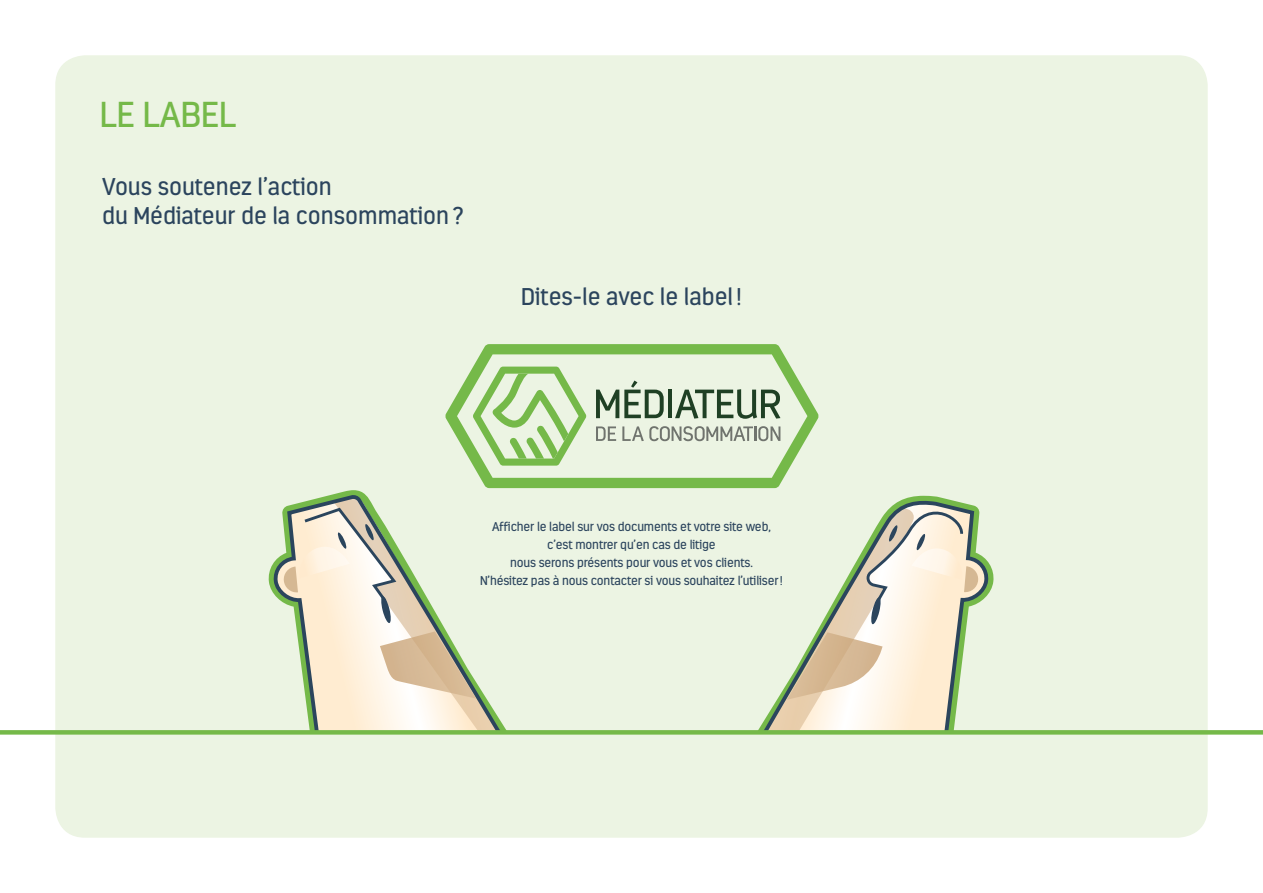
<style>
.page{position:relative;width:1263px;height:893px;background:#fff}
.page>*{position:absolute;margin:0;border:0;box-sizing:border-box;transform-origin:0 0}
.t1{font:36px "Estandar";color:#75b949}
.t2{font:24.15px/29.1px "Estandar";color:#2b445d}
.t3{font:12.75px/18px "Estandar";letter-spacing:-.01em;color:#2b445d;text-align:center}
</style>
<div class="page">
<div style="left:55px;top:55px;width:1153px;height:783px;background:#ecf4e3;border-radius:30px"></div>
<svg style="left:979px;top:511px;width:13px;height:92px"></svg>
<svg style="left:758px;top:495px;width:221px;height:235px"></svg>
<svg style="left:270px;top:492px;width:98px;height:111px"></svg>
<svg style="left:283px;top:497px;width:223px;height:233px"></svg>
<svg style="left:445px;top:344px;width:374px;height:144px"></svg>
<svg style="left:473px;top:367px;width:113px;height:99px"></svg>
<svg style="left:596px;top:426px;width:20px;height:15px"></svg>
<svg style="left:622px;top:426px;width:158px;height:15px"></svg>
<svg style="left:596px;top:381px;width:68px;height:37px"></svg>
<hr style="left:668px;top:390px;width:4px;height:28px;background:#1f4024">
<svg style="left:675px;top:389px;width:105px;height:30px"></svg>
<div style="left:0;top:730px;width:1263px;height:5px;background:#75b949"></div>
<h1 class="t1" style="left:100px;top:93px;width:138px">LE LABEL</h1>
<h2 class="t2" style="left:102px;top:172px;width:363px">Vous soutenez l’action<br>du Médiateur de la consommation?</h2>
<h2 class="t2" style="left:521px;top:282px;width:222px">Dites-le avec le label !</h2>
<p class="t3" style="left:480px;top:518px;width:304px">Afficher le label sur vos documents et votre site web, c’est montrer qu’en cas de litige<br>nous serons présents pour vous et vos clients.<br>N’hésitez pas à nous contacter si vous souhaitez l’utiliser!</p>
</div>
